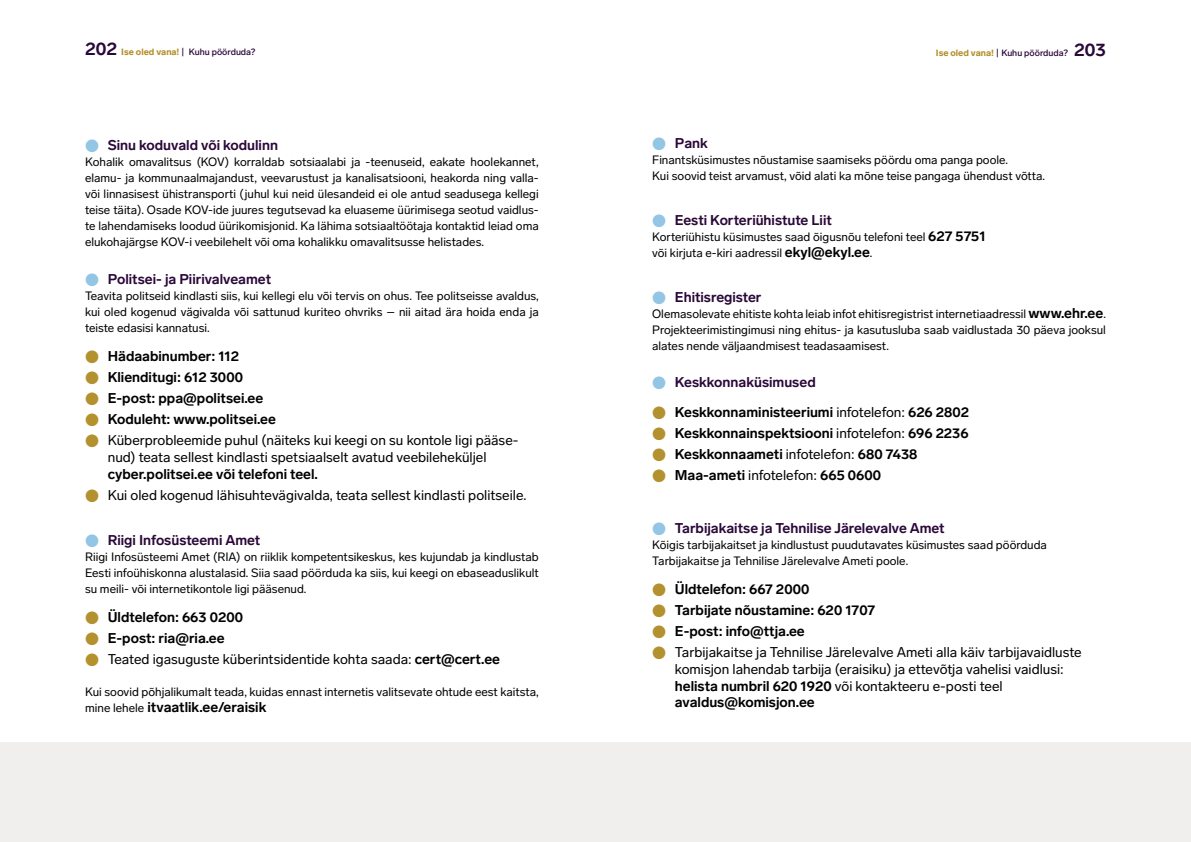
<style>
.page{position:relative;width:1191px;height:842px;background:#fff}
.page>*{position:absolute;margin:0;border:0;box-sizing:border-box;transform-origin:0 0}
.t1{font:14px/16.8px "Lab Grotesque";color:#000}
.t2{font:700 14px "Lab Grotesque";color:#000}
.t3{font:700 14px "Lab Grotesque";color:#2a0839}
.t4{font:12px/16px "Lab Grotesque";color:#000;text-align:justify}
.t5{font:500 9px "Lab Grotesque";color:#2a0839}
.s1{font-weight:700;font-size:18px}
.s2{font-weight:900;color:#b4912f}
.s3{font-family:"Core Sans N Condensed";font-weight:400;color:#93c5e5}
.s4{font-family:"Core Sans N Condensed";font-weight:400;color:#b4912f}
.s5{font-family:"Core Sans N Condensed";color:#b4912f}
.s6{font-weight:700}
.s7{font-weight:400;font-size:12px}
.s8{font-weight:700;font-size:14px}
.s9{font-weight:400}
</style>
<div class="page">
<div style="left:0;top:742px;width:1191px;height:100px;background:#f1efed"></div>
<p class="t5" style="left:85px;top:47px;width:172px"><span class="s1">202</span> <span class="s2">Ise oled vana!</span> | Kuhu pöörduda?</p>
<p class="t5" style="left:936px;top:47px;width:172px"><span class="s2">Ise oled vana!</span> | Kuhu pöörduda? <span class="s1">203</span></p>
<p class="t3" style="left:85px;top:137px;width:194px"><span class="s3">●</span> Sinu koduvald või kodulinn</p>
<p class="t4" style="left:85px;top:154px;width:455px">Kohalik omavalitsus (KOV) korraldab sotsiaalabi ja -teenuseid, eakate hoolekannet, elamu- ja kommunaalmajandust, veevarustust ja kanalisatsiooni, heakorda ning valla&shy;või linnasisest ühistransporti (juhul kui neid ülesandeid ei ole antud seadusega kellegi teise täita). Osade KOV-ide juures tegutsevad ka eluaseme üürimisega seotud vaidlus&shy;te lahendamiseks loodud üürikomisjonid. Ka lähima sotsiaaltöötaja kontaktid leiad oma elukohajärgse KOV-i veebilehelt või oma kohalikku omavalitsusse helistades.</p>
<p class="t3" style="left:85px;top:271px;width:188px"><span class="s3">●</span> Politsei- ja Piirivalveamet</p>
<p class="t4" style="left:85px;top:288px;width:455px">Teavita politseid kindlasti siis, kui kellegi elu või tervis on ohus. Tee politseisse avaldus, kui oled kogenud vägivalda või sattunud kuriteo ohvriks – nii aitad ära hoida enda ja teiste edasisi kannatusi.</p>
<p class="t2" style="left:85px;top:348px;width:156px"><span class="s4">●</span> Hädaabinumber: 112</p>
<p class="t2" style="left:85px;top:369px;width:159px"><span class="s4">●</span> Klienditugi: 612 3000</p>
<p class="t2" style="left:85px;top:390px;width:180px"><span class="s4">●</span> E-post: ppa@politsei.ee</p>
<p class="t2" style="left:85px;top:411px;width:192px"><span class="s4">●</span> Koduleht: www.politsei.ee</p>
<p class="t1" style="left:108px;top:432px;width:412px;text-indent:-23px"><span class="s5">●</span> Küberprobleemide puhul (näiteks kui keegi on su kontole ligi pääse&shy;nud) teata sellest kindlasti spetsiaalselt avatud veebileheküljel</p>
<p class="t2" style="left:108px;top:466px;width:212px">cyber.politsei.ee või telefoni teel.</p>
<p class="t1" style="left:85px;top:487px;width:443px"><span class="s5">●</span> Kui oled kogenud lähisuhtevägivalda, teata sellest kindlasti politseile.</p>
<p class="t3" style="left:85px;top:532px;width:177px"><span class="s3">●</span> Riigi Infosüsteemi Amet</p>
<p class="t4" style="left:85px;top:549px;width:455px">Riigi Infosüsteemi Amet (RIA) on riiklik kompetentsikeskus, kes kujundab ja kindlustab Eesti infoühiskonna alustalasid. Siia saad pöörduda ka siis, kui keegi on ebaseaduslikult su meili- või internetikontole ligi pääsenud.</p>
<p class="t2" style="left:85px;top:609px;width:160px"><span class="s4">●</span> Üldtelefon: 663 0200</p>
<p class="t2" style="left:85px;top:630px;width:141px"><span class="s4">●</span> E-post: ria@ria.ee</p>
<p class="t1" style="left:85px;top:651px;width:416px"><span class="s5">●</span> Teated igasuguste küberintsidentide kohta saada: <span class="s6">cert@cert.ee</span></p>
<p class="t4" style="left:85px;top:684px;width:455px">Kui soovid põhjalikumalt teada, kuidas ennast internetis valitsevate ohtude eest kaitsta,</p>
<p class="t2" style="left:85px;top:699px;width:183px"><span class="s7">mine lehele</span> itvaatlik.ee/eraisik</p>
<p class="t3" style="left:652px;top:135px;width:57px"><span class="s3">●</span> Pank</p>
<p class="t4" style="left:652px;top:152px;width:394px">Finantsküsimustes nõustamise saamiseks pöördu oma panga poole.<br>Kui soovid teist arvamust, võid alati ka mõne teise pangaga ühendust võtta.</p>
<p class="t3" style="left:652px;top:212px;width:181px"><span class="s3">●</span> Eesti Korteriühistute Liit</p>
<p class="t4" style="left:652px;top:229px;width:335px">Korteriühistu küsimustes saad õigusnõu telefoni teel <span class="s8">627 5751 </span>või kirjuta e-kiri aadressil <span class="s8">ekyl@ekyl.ee</span>.</p>
<p class="t3" style="left:652px;top:289px;width:111px"><span class="s3">●</span> Ehitisregister</p>
<p class="t4" style="left:652px;top:306px;width:455px">Olemasolevate ehitiste kohta leiab infot ehitisregistrist internetiaadressil <span class="s8">www.ehr.ee</span>.<br>Projekteerimistingimusi ning ehitus- ja kasutusluba saab vaidlustada 30 päeva jooksul alates nende väljaandmisest teadasaamisest.</p>
<p class="t3" style="left:652px;top:374px;width:165px"><span class="s3">●</span> Keskkonnaküsimused</p>
<p class="t2" style="left:652px;top:403px;width:318px"><span class="s4">●</span> Keskkonnaministeeriumi <span class="s9">infotelefon:</span> 626 2802</p>
<p class="t2" style="left:652px;top:424px;width:318px"><span class="s4">●</span> Keskkonnainspektsiooni <span class="s9">infotelefon:</span> 696 2236</p>
<p class="t2" style="left:652px;top:445px;width:267px"><span class="s4">●</span> Keskkonnaameti <span class="s9">infotelefon:</span> 680 7438</p>
<p class="t2" style="left:652px;top:466px;width:230px"><span class="s4">●</span> Maa-ameti <span class="s9">infotelefon:</span> 665 0600</p>
<p class="t3" style="left:652px;top:519px;width:294px"><span class="s3">●</span> Tarbijakaitse ja Tehnilise Järelevalve Amet</p>
<p class="t4" style="left:652px;top:537px;width:396px">Kõigis tarbijakaitset ja kindlustust puudutavates küsimustes saad pöörduda<br>Tarbijakaitse ja Tehnilise Järelevalve Ameti poole.</p>
<p class="t2" style="left:652px;top:580px;width:159px"><span class="s4">●</span> Üldtelefon: 667 2000</p>
<p class="t2" style="left:652px;top:602px;width:224px"><span class="s4">●</span> Tarbijate nõustamine: 620 1707</p>
<p class="t2" style="left:652px;top:623px;width:154px"><span class="s4">●</span> E-post: info@ttja.ee</p>
<p class="t1" style="left:675px;top:644px;width:408px;text-indent:-23px"><span class="s5">●</span> Tarbijakaitse ja Tehnilise Järelevalve Ameti alla käiv tarbijavaidluste komisjon lahendab tarbija (eraisiku) ja ettevõtja vahelisi vaidlusi: <span class="s6">helista numbril 620 1920</span> või kontakteeru e-posti teel <span class="s6">avaldus@komisjon.ee</span></p>
</div>
